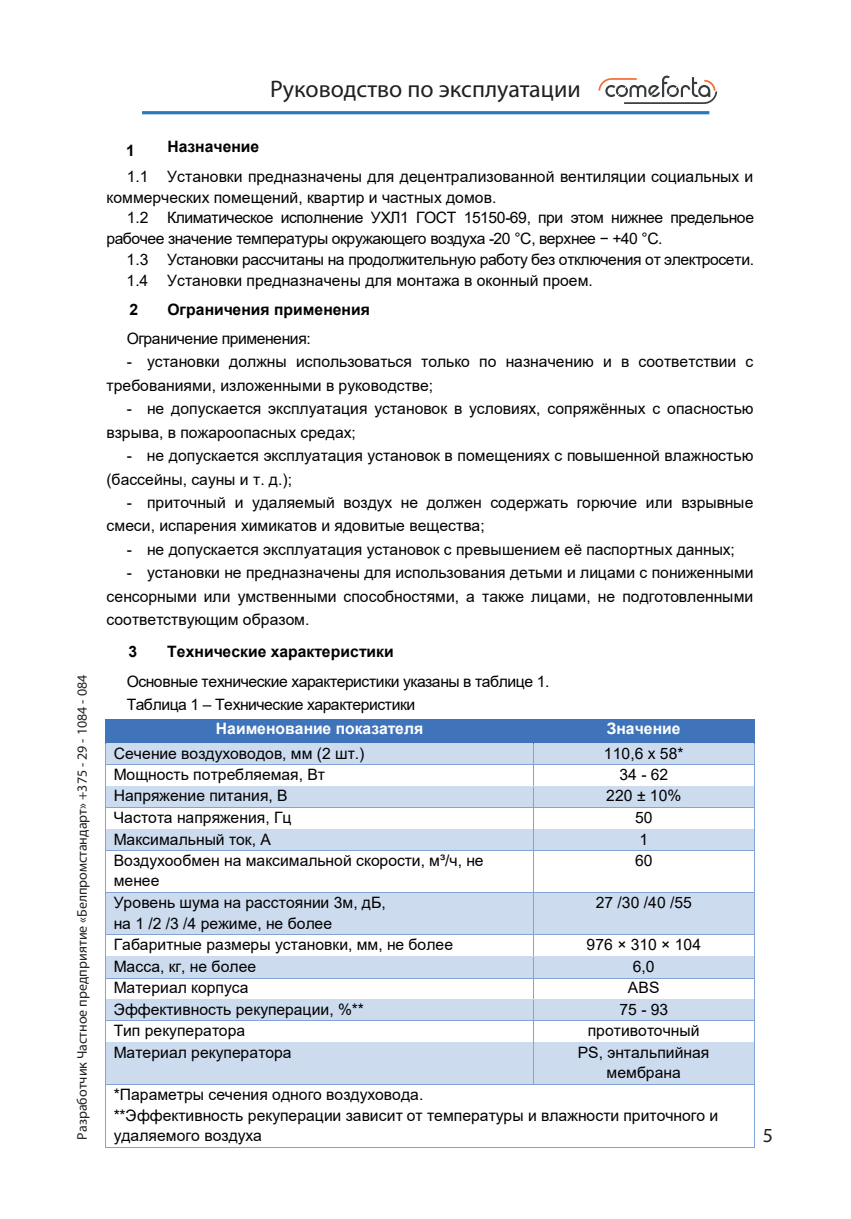
<style>
.page{position:relative;width:851px;height:1219px;background:#fff}
.page>*{position:absolute;margin:0;border:0;box-sizing:border-box;transform-origin:0 0}
.t1{font:24px "Myriad Pro";color:#231f20}
.t2{font:20px "Myriad Pro";color:#231f20}
.t3{font:15.6px/23.4px "Arial";color:#000001}
.t4{font:15.6px/20.6px "Arial";letter-spacing:-.03em;color:#000001}
.t5{font:700 15.6px "Arial";letter-spacing:.005em;color:#000001}
.t6{font:700 15.6px "Arial";letter-spacing:.005em;color:#fff}
.t7{font:14px "Myriad Pro";color:#231f20}
</style>
<div class="page">
<hr style="left:142px;top:111px;width:567px;height:3px;background:#2979b9">
<svg style="left:598px;top:76px;width:119px;height:28px"></svg>
<div style="left:106px;top:720px;width:427px;height:23px;background:#3f73ba"></div>
<div style="left:533px;top:720px;width:220px;height:23px;background:#3f73ba"></div>
<hr style="left:106px;top:719px;width:427px;height:1px;background:#3f73ba">
<hr style="left:534px;top:719px;width:219px;height:1px;background:#3f73ba">
<div style="left:106px;top:744px;width:427px;height:20px;background:#cddbee"></div>
<div style="left:533px;top:744px;width:220px;height:20px;background:#cddbee"></div>
<hr style="left:106px;top:743px;width:427px;height:1px;background:#3f73ba">
<hr style="left:534px;top:743px;width:219px;height:1px;background:#3f73ba">
<hr style="left:106px;top:764px;width:427px;height:1px;background:#81a3d5">
<hr style="left:533px;top:764px;width:220px;height:1px;background:#81a3d5">
<div style="left:106px;top:787px;width:427px;height:20px;background:#cddbee"></div>
<div style="left:533px;top:787px;width:220px;height:20px;background:#cddbee"></div>
<hr style="left:106px;top:786px;width:427px;height:1px;background:#81a3d5">
<hr style="left:533px;top:786px;width:220px;height:1px;background:#81a3d5">
<hr style="left:106px;top:807px;width:427px;height:1px;background:#81a3d5">
<hr style="left:533px;top:807px;width:220px;height:1px;background:#81a3d5">
<div style="left:106px;top:830px;width:427px;height:20px;background:#cddbee"></div>
<div style="left:533px;top:830px;width:220px;height:20px;background:#cddbee"></div>
<hr style="left:106px;top:829px;width:427px;height:1px;background:#cddbee">
<hr style="left:533px;top:829px;width:220px;height:1px;background:#cddbee">
<svg style="left:105px;top:719px;width:1px;height:132px"></svg>
<hr style="left:106px;top:850px;width:427px;height:1px;background:#81a3d5">
<svg style="left:533px;top:743px;width:1px;height:107px"></svg>
<hr style="left:533px;top:850px;width:220px;height:1px;background:#81a3d5">
<svg style="left:753px;top:719px;width:1px;height:132px"></svg>
<hr style="left:105px;top:851px;width:1px;height:41px;background:#81a3d5">
<hr style="left:533px;top:851px;width:1px;height:41px;background:#81a3d5">
<hr style="left:753px;top:851px;width:1px;height:41px;background:#81a3d5">
<div style="left:106px;top:893px;width:427px;height:42px;background:#cddbee"></div>
<div style="left:533px;top:893px;width:220px;height:42px;background:#cddbee"></div>
<hr style="left:106px;top:892px;width:427px;height:1px;background:#81a3d5">
<hr style="left:533px;top:892px;width:220px;height:1px;background:#81a3d5">
<hr style="left:105px;top:893px;width:1px;height:42px;background:#81a3d5">
<hr style="left:533px;top:893px;width:1px;height:42px;background:#81a3d5">
<hr style="left:753px;top:893px;width:1px;height:42px;background:#81a3d5">
<hr style="left:106px;top:935px;width:427px;height:1px;background:#81a3d5">
<hr style="left:533px;top:935px;width:220px;height:1px;background:#81a3d5">
<div style="left:106px;top:957px;width:427px;height:21px;background:#cddbee"></div>
<div style="left:533px;top:957px;width:220px;height:21px;background:#cddbee"></div>
<hr style="left:106px;top:956px;width:427px;height:1px;background:#81a3d5">
<hr style="left:533px;top:956px;width:220px;height:1px;background:#81a3d5">
<hr style="left:106px;top:978px;width:427px;height:1px;background:#81a3d5">
<hr style="left:533px;top:978px;width:220px;height:1px;background:#81a3d5">
<div style="left:106px;top:1000px;width:427px;height:20px;background:#cddbee"></div>
<div style="left:533px;top:1000px;width:220px;height:20px;background:#cddbee"></div>
<hr style="left:106px;top:999px;width:427px;height:1px;background:#81a3d5">
<hr style="left:533px;top:999px;width:220px;height:1px;background:#81a3d5">
<hr style="left:106px;top:1020px;width:427px;height:1px;background:#81a3d5">
<hr style="left:533px;top:1020px;width:220px;height:1px;background:#81a3d5">
<div style="left:106px;top:1043px;width:427px;height:41px;background:#cddbee"></div>
<div style="left:533px;top:1043px;width:220px;height:41px;background:#cddbee"></div>
<svg style="left:105px;top:935px;width:1px;height:108px"></svg>
<hr style="left:106px;top:1042px;width:427px;height:1px;background:#cddbee">
<svg style="left:533px;top:936px;width:1px;height:106px"></svg>
<hr style="left:533px;top:1042px;width:220px;height:1px;background:#cddbee">
<svg style="left:753px;top:956px;width:1px;height:87px"></svg>
<hr style="left:105px;top:1043px;width:1px;height:41px;background:#81a3d5">
<hr style="left:533px;top:1043px;width:1px;height:41px;background:#81a3d5">
<hr style="left:753px;top:1043px;width:1px;height:41px;background:#81a3d5">
<hr style="left:106px;top:1084px;width:427px;height:1px;background:#81a3d5">
<hr style="left:533px;top:1084px;width:220px;height:1px;background:#81a3d5">
<hr style="left:105px;top:1085px;width:1px;height:62px;background:#81a3d5">
<hr style="left:106px;top:1147px;width:647px;height:1px;background:#81a3d5">
<hr style="left:753px;top:1085px;width:1px;height:62px;background:#81a3d5">
<p class="t7" style="left:74px;top:1140px;width:466px;rotate:-90deg">Разработчик Частное предприятие «Белпромстандарт» +375 - 29 - 1084 - 084</p>
<h1 class="t1" style="left:270px;top:74px;width:312px">Руководство по эксплуатации</h1>
<p class="t5" style="left:126px;top:139px;width:10px">1</p>
<p class="t5" style="left:167px;top:136px;width:93px">Назначение</p>
<p class="t3" style="left:106px;top:166px;width:648px;line-height:20.8px;text-indent:61px">Установки предназначены для децентрализованной вентиляции социальных и коммерческих помещений, квартир и частных домов.</p>
<p class="t4" style="left:106px;top:207px;width:649px;text-indent:20px">1.2 Климатическое исполнение УХЛ1 ГОСТ 15150-69, при этом нижнее предельное рабочее значение температуры окружающего воздуха -20 °С, верхнее − +40 °С.</p>
<p class="t3" style="left:126px;top:249px;width:629px;line-height:20.8px">1.3 Установки рассчитаны на продолжительную работу без отключения от электросети.<br>1.4 Установки предназначены для монтажа в оконный проем.</p>
<p class="t5" style="left:167px;top:298px;width:204px">Ограничения применения</p>
<p class="t4" style="left:127px;top:328px;width:185px">Ограничение применения:</p>
<p class="t3" style="left:106px;top:350px;width:648px;text-indent:20px">- установки должны использоваться только по назначению и в соответствии с требованиями, изложенными в руководстве;</p>
<p class="t3" style="left:106px;top:397px;width:648px;text-indent:20px">- не допускается эксплуатация установок в условиях, сопряжённых с опасностью взрыва, в пожароопасных средах;</p>
<p class="t3" style="left:106px;top:444px;width:648px;text-indent:20px">- не допускается эксплуатация установок в помещениях с повышенной влажностью (бассейны, сауны и т. д.);</p>
<p class="t3" style="left:107px;top:491px;width:648px;text-indent:20px">- приточный и удаляемый воздух не должен содержать горючие или взрывные смеси, испарения химикатов и ядовитые вещества;</p>
<p class="t3" style="left:127px;top:537px;width:609px">- не допускается эксплуатация установок с превышением её паспортных данных;</p>
<p class="t3" style="left:106px;top:561px;width:648px;text-align:justify;text-indent:20px">- установки не предназначены для использования детьми и лицами с пониженными сенсорными или умственными способностями, а также лицами, не подготовленными соответствующим образом.</p>
<p class="t5" style="left:167px;top:641px;width:228px">Технические характеристики</p>
<p class="t4" style="left:127px;top:669px;width:424px;line-height:23.4px">Основные технические характеристики указаны в таблице 1.<br>Таблица 1 – Технические характеристики</p>
<p class="t6" style="left:216px;top:717px;width:209px">Наименование показателя</p>
<p class="t6" style="left:606px;top:717px;width:75px">Значение</p>
<p class="t3" style="left:114px;top:741px;width:252px">Сечение воздуховодов, мм (2 шт.)</p>
<p class="t3" style="left:604px;top:741px;width:81px">110,6 х 58*</p>
<p class="t3" style="left:114px;top:763px;width:213px">Мощность потребляемая, Вт</p>
<p class="t3" style="left:619px;top:763px;width:50px">34 - 62</p>
<p class="t3" style="left:114px;top:784px;width:175px">Напряжение питания, В</p>
<p class="t3" style="left:606px;top:784px;width:77px">220 ± 10%</p>
<p class="t3" style="left:114px;top:806px;width:179px">Частота напряжения, Гц</p>
<p class="t3" style="left:635px;top:806px;width:19px">50</p>
<p class="t3" style="left:114px;top:827px;width:159px">Максимальный ток, A</p>
<p class="t3" style="left:639px;top:827px;width:10px">1</p>
<p class="t3" style="left:114px;top:850px;width:371px;line-height:20.6px">Воздухообмен на максимальной скорости, м³/ч, не менее</p>
<p class="t3" style="left:635px;top:849px;width:19px">60</p>
<p class="t3" style="left:114px;top:892px;width:273px;line-height:20.6px">Уровень шума на расстоянии 3м, дБ, на 1 /2 /3 /4 режиме, не более</p>
<p class="t3" style="left:595px;top:891px;width:97px">27 /30 /40 /55</p>
<p class="t3" style="left:114px;top:933px;width:341px">Габаритные размеры установки, мм, не более</p>
<p class="t3" style="left:586px;top:933px;width:116px">976 × 310 × 104</p>
<p class="t3" style="left:114px;top:954px;width:144px">Масса, кг, не более</p>
<p class="t3" style="left:632px;top:954px;width:23px">6,0</p>
<p class="t3" style="left:114px;top:976px;width:136px">Материал корпуса</p>
<p class="t3" style="left:627px;top:976px;width:33px">ABS</p>
<p class="t3" style="left:114px;top:997px;width:252px">Эффективность рекуперации, %**</p>
<p class="t3" style="left:619px;top:997px;width:50px">75 - 93</p>
<p class="t3" style="left:114px;top:1019px;width:133px">Тип рекуператора</p>
<p class="t3" style="left:587px;top:1019px;width:113px">противоточный</p>
<p class="t3" style="left:114px;top:1040px;width:179px">Материал рекуператора</p>
<p class="t3" style="left:577px;top:1042px;width:133px;line-height:20.8px;text-align:center">PS, энтальпийная мембрана</p>
<p class="t3" style="left:114px;top:1084px;width:606px;line-height:20.6px">*Параметры сечения одного воздуховода.<br>**Эффективность рекуперации зависит от температуры и влажности приточного и удаляемого воздуха</p>
<p class="t3" style="left:127px;top:164px;width:23px">1.1</p>
<p class="t5" style="left:130px;top:299px;width:10px">2</p>
<p class="t5" style="left:128px;top:641px;width:10px">3</p>
<p class="t2" style="left:762px;top:1123px;width:12px">5</p>
</div>
